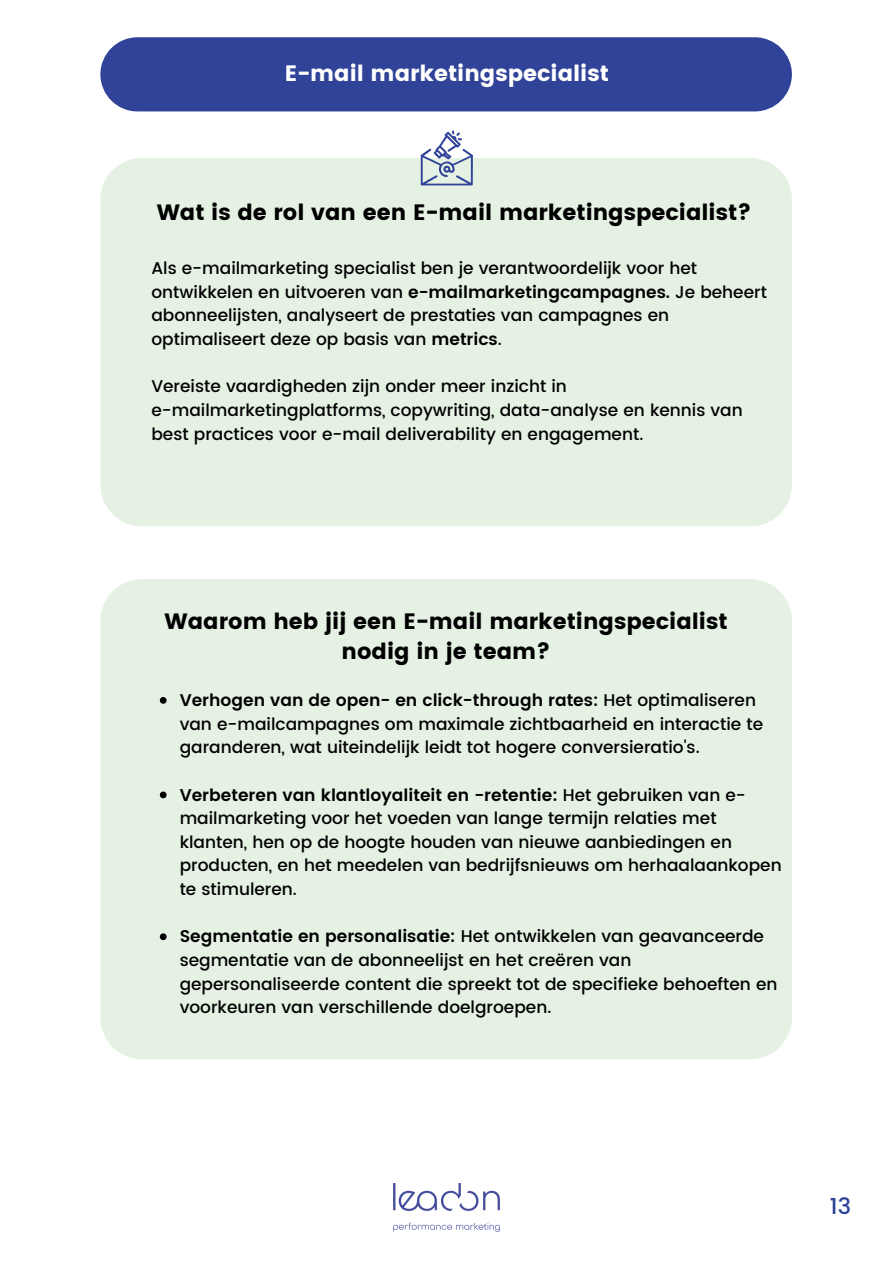
<style>
.page{position:relative;width:894px;height:1264px;background:#fff}
.page>*{position:absolute;margin:0;border:0;box-sizing:border-box;transform-origin:0 0}
.t1{font:500 22.5px "Poppins";color:#304398}
.t2{font:22.2px/30.3px "Poppins";color:#000;text-align:center}
.t3{font:22.2px "Poppins";color:#fff}
.t4{font:500 16.95px/23.7px "Poppins";color:#000}
.s1{font-weight:600}
</style>
<div class="page">
<img style="left:394px;top:1183px;width:105px;height:48px">
<div style="left:100px;top:158px;width:691px;height:368px;background:#e4f1e3;border-radius:42px"></div>
<div style="left:100px;top:37px;width:691px;height:74px;background:#304398;border-radius:37px"></div>
<div style="left:100px;top:579px;width:691px;height:480px;background:#e4f1e3;border-radius:42px"></div>
<svg style="left:160px;top:697px;width:6px;height:6px"></svg>
<svg style="left:160px;top:791px;width:6px;height:7px"></svg>
<svg style="left:160px;top:933px;width:6px;height:7px"></svg>
<svg style="left:420px;top:130px;width:53px;height:55px"></svg>
<h1 class="t3" style="left:284px;top:60px;width:326px">E-mail marketingspecialist</h1>
<p class="t2" style="left:157px;top:198px;width:596px">Wat is de rol van een E-mail marketingspecialist?</p>
<p class="t4" style="left:151px;top:256px;width:617px">Als e-mailmarketing specialist ben je verantwoordelijk voor het ontwikkelen en uitvoeren van <span class="s1">e-mailmarketingcampagnes.</span> Je beheert abonneelijsten, analyseert de prestaties van campagnes en optimaliseert deze op basis van <span class="s1">metrics</span>.</p>
<p class="t4" style="left:151px;top:374px;width:592px">Vereiste vaardigheden zijn onder meer inzicht in e-mailmarketingplatforms, copywriting, data-analyse en kennis van best practices voor e-mail deliverability en engagement.</p>
<p class="t2" style="left:165px;top:606px;width:564px">Waarom heb jij een E-mail marketingspecialist nodig in je team?</p>
<p class="t4" style="left:180px;top:688px;width:585px"><span class="s1">Verhogen van de open- en click-through rates:</span> Het optimaliseren van e-mailcampagnes om maximale zichtbaarheid en interactie te garanderen, wat uiteindelijk leidt tot hogere conversieratio's.</p>
<h2 class="t4" style="left:180px;top:782px;width:603px"><span class="s1">Verbeteren van klantloyaliteit en -retentie:</span> Het gebruiken van e&shy;mailmarketing voor het voeden van lange termijn relaties met klanten, hen op de hoogte houden van nieuwe aanbiedingen en producten, en het meedelen van bedrijfsnieuws om herhaalaankopen te stimuleren.</h2>
<h2 class="t4" style="left:180px;top:924px;width:599px"><span class="s1">Segmentatie en personalisatie:</span> Het ontwikkelen van geavanceerde segmentatie van de abonneelijst en het creëren van gepersonaliseerde content die spreekt tot de specifieke behoeften en voorkeuren van verschillende doelgroepen.</h2>
<h1 class="t1" style="left:829px;top:1192px;width:23px">13</h1>
</div>
